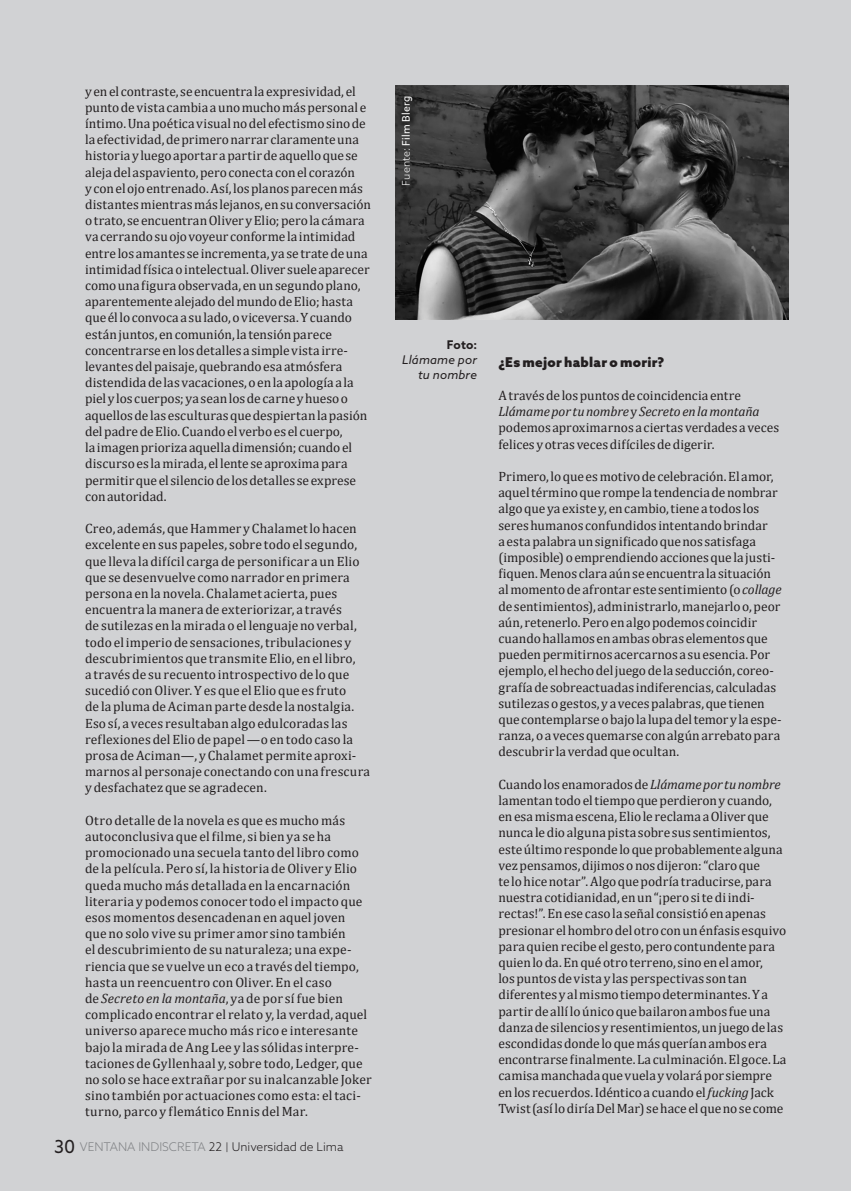
<style>
.page{position:relative;width:851px;height:1191px;background:#fff}
.page>*{position:absolute;margin:0;border:0;box-sizing:border-box;transform-origin:0 0}
.cuerpo_de_texto_nuev{font:18px "Azo Sans";color:#231f20}
.cuerpo_de_texto_nuev-2{font:13.5px/16.2px "Cambria";letter-spacing:.005em;color:#231f20}
.intertitulo_nueva_ve{font:900 13.5px "Azo Sans";letter-spacing:.02em;color:#231f20}
.t1{font:300 12px "Azo Sans";color:#231f20}
.cuerpo_de_texto{font:italic 12px/15px "Azo Sans";letter-spacing:.01em;color:#231f20;text-align:right}
.cuerpo_de_texto-2{font:700 12px "Azo Sans";color:#231f20}
.GORRO_NUEVA_VERSION{font:10.5px "Azo Sans";letter-spacing:.015em;color:#fff}
.s1{font-style:italic}
.s2{color:#808285}
.s3{font-size:9.6px}
.s4{font-weight:300}
</style>
<div class="page">
<div style="left:0;top:0;width:850px;height:1191px;background:#d1d2d4"></div>
<img style="left:395px;top:85px;width:392px;height:234px">
<p class="cuerpo_de_texto_nuev-2" style="left:85px;top:83px;width:287px">y en el contraste, se encuentra la expresividad, el punto de vista cambia a uno mucho más personal e íntimo. Una poética visual no del efectismo sino de la efectividad, de primero narrar claramente una historia y luego aportar a partir de aquello que se aleja del aspaviento, pero conecta con el corazón<br>y con el ojo entrenado. Así, los planos parecen más distantes mientras más lejanos, en su conversación o trato, se encuentran Oliver y Elio; pero la cámara va cerrando su ojo voyeur conforme la intimidad entre los amantes se incrementa, ya se trate de una intimidad física o intelectual. Oliver suele aparecer como una figura observada, en un segundo plano, aparentemente alejado del mundo de Elio; hasta que él lo convoca a su lado, o viceversa. Y cuando están juntos, en comunión, la tensión parece concentrarse en los detalles a simple vista irre&shy;levantes del paisaje, quebrando esa atmósfera distendida de las vacaciones, o en la apología a la piel y los cuerpos; ya sean los de carne y hueso o aquellos de las esculturas que despiertan la pasión del padre de Elio. Cuando el verbo es el cuerpo,<br>la imagen prioriza aquella dimensión; cuando el discurso es la mirada, el lente se aproxima para permitir que el silencio de los detalles se exprese con autoridad.</p>
<p class="cuerpo_de_texto_nuev-2" style="left:85px;top:520px;width:286px">Creo, además, que Hammer y Chalamet lo hacen excelente en sus papeles, sobre todo el segundo, que lleva la difícil carga de personificar a un Elio que se desenvuelve como narrador en primera persona en la novela. Chalamet acierta, pues encuentra la manera de exteriorizar, a través<br>de sutilezas en la mirada o el lenguaje no verbal, todo el imperio de sensaciones, tribulaciones y descubrimientos que transmite Elio, en el libro,<br>a través de su recuento introspectivo de lo que sucedió con Oliver. Y es que el Elio que es fruto<br>de la pluma de Aciman parte desde la nostalgia.<br>Eso sí, a veces resultaban algo edulcoradas las reflexiones del Elio de papel —o en todo caso la prosa de Aciman—, y Chalamet permite aproxi&shy;marnos al personaje conectando con una frescura y desfachatez que se agradecen.</p>
<p class="cuerpo_de_texto_nuev-2" style="left:85px;top:812px;width:288px">Otro detalle de la novela es que es mucho más autoconclusiva que el filme, si bien ya se ha promocionado una secuela tanto del libro como de la película. Pero sí, la historia de Oliver y Elio queda mucho más detallada en la encarnación literaria y podemos conocer todo el impacto que esos momentos desencadenan en aquel joven<br>que no solo vive su primer amor sino también<br>el descubrimiento de su naturaleza; una expe&shy;riencia que se vuelve un eco a través del tiempo, hasta un reencuentro con Oliver. En el caso<br>de <span class="s1">Secreto en la montaña</span>, ya de por sí fue bien complicado encontrar el relato y, la verdad, aquel universo aparece mucho más rico e interesante bajo la mirada de Ang Lee y las sólidas interpre&shy;taciones de Gyllenhaal y, sobre todo, Ledger, que no solo se hace extrañar por su inalcanzable Joker sino también por actuaciones como esta: el taci&shy;turno, parco y flemático Ennis del Mar.</p>
<p class="cuerpo_de_texto_nuev" style="left:54px;top:1134px;width:23px">30</p>
<p class="t1" style="left:80px;top:1139px;width:265px"><span class="s2">VENTANA INDISCRETA</span> 22 <span class="s3">|</span> Universidad de Lima</p>
<p class="GORRO_NUEVA_VERSION" style="left:399px;top:185px;width:91px;rotate:-90deg"><span class="s4">Fuente:</span> Film Blerg</p>
<p class="cuerpo_de_texto-2" style="left:447px;top:336px;width:32px">Foto:</p>
<p class="cuerpo_de_texto" style="left:402px;top:352px;width:76px">Llámame por tu nombre</p>
<p class="intertitulo_nueva_ve" style="left:498px;top:353px;width:167px">¿Es mejor hablar o morir?</p>
<p class="cuerpo_de_texto_nuev-2" style="left:498px;top:387px;width:282px">A través de los puntos de coincidencia entre <span class="s1">Llámame por tu nombre</span> y <span class="s1">Secreto en la montaña </span>podemos aproximarnos a ciertas verdades a veces felices y otras veces difíciles de digerir.</p>
<p class="cuerpo_de_texto_nuev-2" style="left:498px;top:468px;width:284px">Primero, lo que es motivo de celebración. El amor, aquel término que rompe la tendencia de nombrar algo que ya existe y, en cambio, tiene a todos los seres humanos confundidos intentando brindar<br>a esta palabra un significado que nos satisfaga (imposible) o emprendiendo acciones que la justi&shy;fiquen. Menos clara aún se encuentra la situación al momento de afrontar este sentimiento (o <span class="s1">collage </span>de sentimientos), administrarlo, manejarlo o, peor aún, retenerlo. Pero en algo podemos coincidir cuando hallamos en ambas obras elementos que pueden permitirnos acercarnos a su esencia. Por ejemplo, el hecho del juego de la seducción, coreo&shy;grafía de sobreactuadas indiferencias, calculadas sutilezas o gestos, y a veces palabras, que tienen que contemplarse o bajo la lupa del temor y la espe&shy;ranza, o a veces quemarse con algún arrebato para descubrir la verdad que ocultan.</p>
<p class="cuerpo_de_texto_nuev-2" style="left:498px;top:776px;width:289px">Cuando los enamorados de <span class="s1">Llámame por tu nombre </span>lamentan todo el tiempo que perdieron y cuando, en esa misma escena, Elio le reclama a Oliver que nunca le dio alguna pista sobre sus sentimientos, este último responde lo que probablemente alguna vez pensamos, dijimos o nos dijeron: “claro que<br>te lo hice notar”. Algo que podría traducirse, para nuestra cotidianidad, en un “¡pero si te di indi&shy;rectas!”. En ese caso la señal consistió en apenas presionar el hombro del otro con un énfasis esquivo para quien recibe el gesto, pero contundente para quien lo da. En qué otro terreno, sino en el amor,<br>los puntos de vista y las perspectivas son tan diferentes y al mismo tiempo determinantes. Y a partir de allí lo único que bailaron ambos fue una danza de silencios y resentimientos, un juego de las escondidas donde lo que más querían ambos era encontrarse finalmente. La culminación. El goce. La camisa manchada que vuela y volará por siempre en los recuerdos. Idéntico a cuando el <span class="s1">fucking</span> Jack Twist (así lo diría Del Mar) se hace el que no se come</p>
</div>
